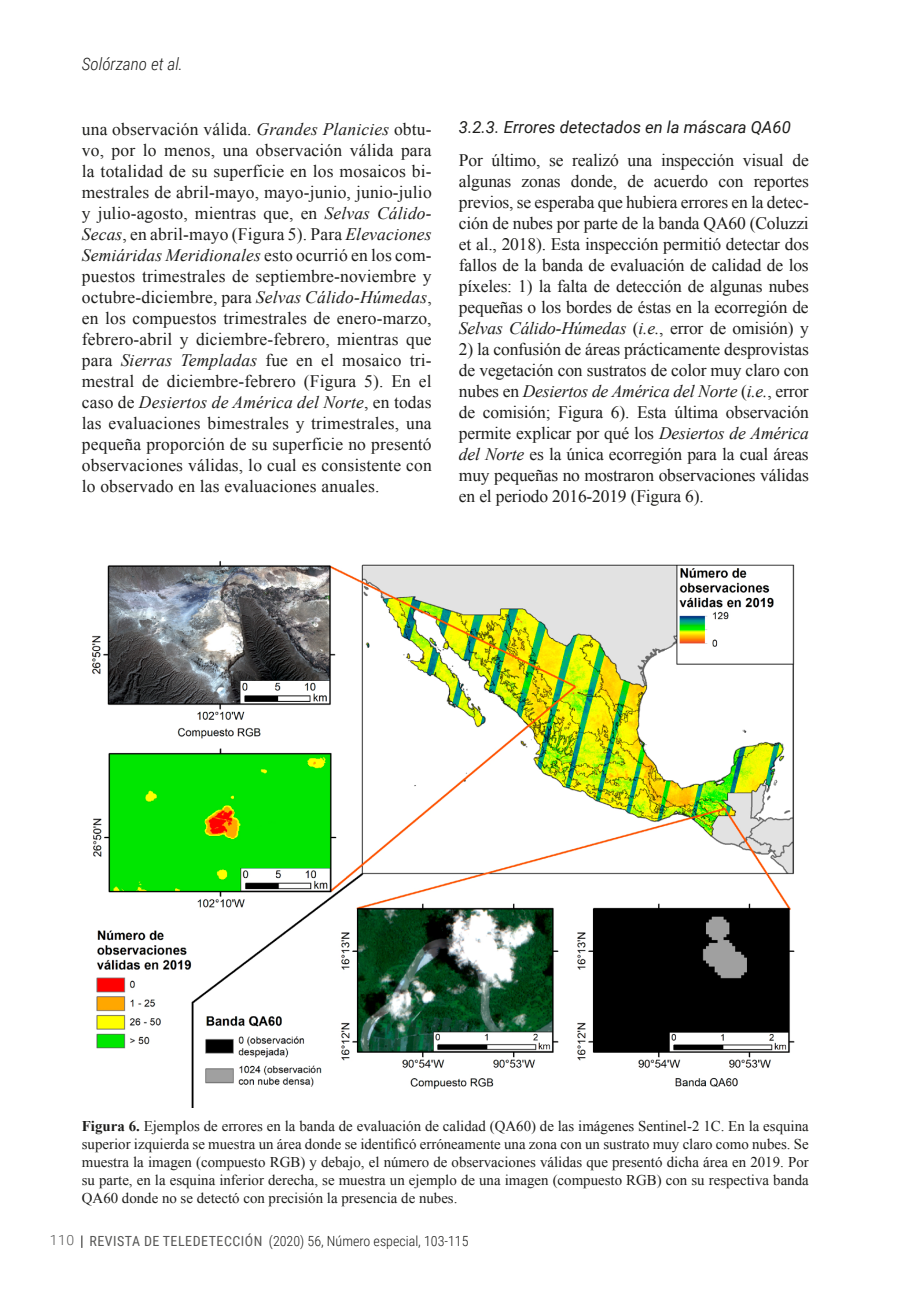
<style>
.page{position:relative;width:908px;height:1300px;background:#fff}
.page>*{position:absolute;margin:0;border:0;box-sizing:border-box;transform-origin:0 0}
.t1{font:17.5px/21px "Times New Roman";letter-spacing:-.01em;color:#1d1d1b;text-align:justify}
.t2{font:italic 300 17.15px "Roboto Condensed";color:#1d1d1b}
.t3{font:italic 16.62px "Roboto";color:#1d1d1b}
.t4{font:14.88px/17.8px "Times New Roman";color:#1d1d1b;text-align:justify}
.t5{font:300 14px "Roboto Condensed";color:#1d1d1b}
.t6{font:300 14px "Roboto";color:#575756}
.s1{font-style:italic}
.s2{font-weight:700}
.s3{font-weight:400;color:#575756}
</style>
<div class="page">
<svg style="left:81px;top:1235px;width:1px;height:13px"></svg>
<img style="left:92px;top:560px;width:703px;height:548px">
<p class="t2" style="left:82px;top:52px;width:103px">Solórzano et al.</p>
<p class="t1" style="left:82px;top:118px;width:351px">una observación válida. <span class="s1">Grandes Planicies</span> obtu&shy;vo, por lo menos, una observación válida para la totalidad de su superficie en los mosaicos bi&shy;mestrales de abril-mayo, mayo-junio, junio-julio y julio-agosto, mientras que, en <span class="s1">Selvas Cálido-Secas</span>, en abril-mayo (Figura 5). Para <span class="s1">Elevaciones Semiáridas Meridionales</span> esto ocurrió en los com&shy;puestos trimestrales de septiembre-noviembre y octubre-diciembre, para <span class="s1">Selvas Cálido-Húmedas</span>, en los compuestos trimestrales de enero-marzo, febrero-abril y diciembre-febrero, mientras que para <span class="s1">Sierras Templadas</span> fue en el mosaico tri&shy;mestral de diciembre-febrero (Figura 5). En el caso de <span class="s1">Desiertos de América del Norte</span>, en todas las evaluaciones bimestrales y trimestrales, una pequeña proporción de su superficie no presentó observaciones válidas, lo cual es consistente con lo observado en las evaluaciones anuales.</p>
<p class="t3" style="left:459px;top:115px;width:333px">3.2.3. Errores detectados en la máscara QA60</p>
<p class="t1" style="left:459px;top:149px;width:351px">Por último, se realizó una inspección visual de algunas zonas donde, de acuerdo con reportes previos, se esperaba que hubiera errores en la detec&shy;ción de nubes por parte de la banda QA60 (Coluzzi et al., 2018). Esta inspección permitió detectar dos fallos de la banda de evaluación de calidad de los píxeles: 1) la falta de detección de algunas nubes pequeñas o los bordes de éstas en la ecorregión de <span class="s1">Selvas Cálido-Húmedas</span> (<span class="s1">i.e.</span>, error de omisión) y</p>
<p class="t1" style="left:459px;top:338px;width:351px">2) la confusión de áreas prácticamente desprovistas de vegetación con sustratos de color muy claro con nubes en <span class="s1">Desiertos de América del Norte</span> (<span class="s1">i.e.</span>, error de comisión; Figura 6). Esta última observación permite explicar por qué los <span class="s1">Desiertos de América del Norte</span> es la única ecorregión para la cual áreas muy pequeñas no mostraron observaciones válidas en el periodo 2016-2019 (Figura 6).</p>
<p class="t4" style="left:82px;top:1117px;width:728px"><span class="s2">Figura 6.</span> Ejemplos de errores en la banda de evaluación de calidad (QA60) de las imágenes Sentinel-2 1C. En la esquina superior izquierda se muestra un área donde se identificó erróneamente una zona con un sustrato muy claro como nubes. Se muestra la imagen (compuesto RGB) y debajo, el número de observaciones válidas que presentó dicha área en 2019. Por su parte, en la esquina inferior derecha, se muestra un ejemplo de una imagen (compuesto RGB) con su respectiva banda QA60 donde no se detectó con precisión la presencia de nubes.</p>
<p class="t6" style="left:50px;top:1230px;width:26px">110</p>
<p class="t5" style="left:90px;top:1231px;width:380px"><span class="s3">REVISTA DE TELEDETECCIÓN</span> (2020) 56, Número especial, 103-115</p>
</div>
